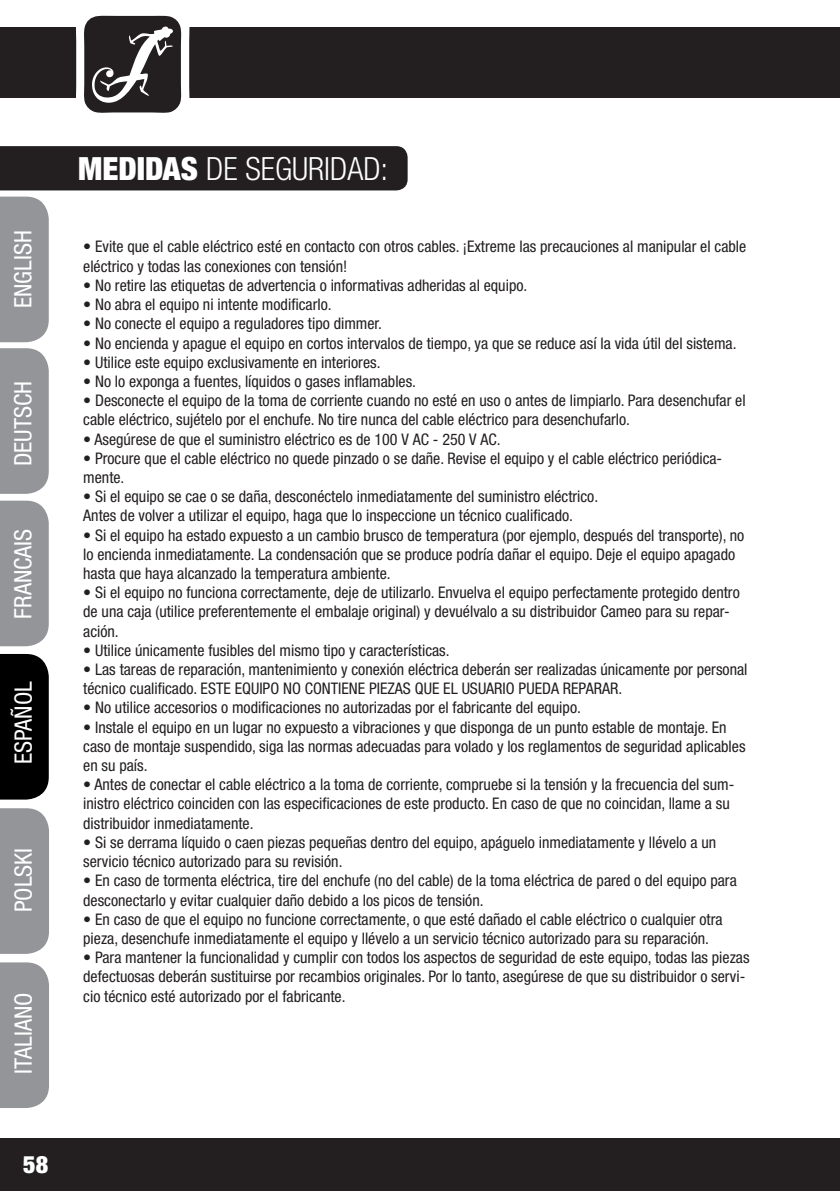
<style>
.page{position:relative;width:840px;height:1191px;background:#fff}
.page>*{position:absolute;margin:0;border:0;box-sizing:border-box;transform-origin:0 0}
.t1{font:300 condensed 32px "Helvetica Neue LT Pro";color:#fff}
.t2{font:condensed 24px "Helvetica Neue LT Std";color:#fff}
.t3{font:900 condensed 24px "Helvetica Neue LT Std";color:#fff}
.t4{font:condensed 16px/19.2px "Helvetica Neue LT Pro";color:#231f20}
.s1{font-weight:900}
</style>
<div class="page">
<div style="left:0;top:1138px;width:839px;height:53px;background:#231f20"></div>
<div style="left:0;top:27px;width:839px;height:71px;background:#231f20"></div>
<svg style="left:76px;top:15px;width:114px;height:98px"></svg>
<div style="left:0;top:146px;width:407px;height:44px;background:#231f20"></div>
<div style="left:0;top:348px;width:49px;height:146px;background:#939598"></div>
<div style="left:0;top:197px;width:49px;height:145px;background:#939598"></div>
<div style="left:0;top:654px;width:49px;height:145px;background:#000"></div>
<div style="left:0;top:500px;width:49px;height:146px;background:#939598"></div>
<div style="left:0;top:808px;width:49px;height:146px;background:#939598"></div>
<div style="left:0;top:962px;width:49px;height:146px;background:#939598"></div>
<h2 class="t2" style="left:9px;top:308px;width:79px;rotate:-90deg">ENGLISH</h2>
<h2 class="t2" style="left:9px;top:466px;width:87px;rotate:-90deg">DEUTSCH</h2>
<h2 class="t2" style="left:9px;top:618px;width:91px;rotate:-90deg">FRANCAIS</h2>
<h2 class="t2" style="left:9px;top:764px;width:79px;rotate:-90deg">español</h2>
<h2 class="t2" style="left:9px;top:905px;width:91px;rotate:-90deg">FRANCAIS</h2>
<h2 class="t2" style="left:9px;top:912px;width:66px;rotate:-90deg">POLSKI</h2>
<h2 class="t2" style="left:9px;top:1078px;width:91px;rotate:-90deg">FRANCAIS</h2>
<h2 class="t2" style="left:9px;top:1073px;width:80px;rotate:-90deg">ITALIANO</h2>
<h1 class="t1" style="left:78px;top:150px;width:311px"><span class="s1">MEDIDAS</span> DE SEGURIDAD:</h1>
<p class="t4" style="left:83px;top:237px;width:664px">• Evite que el cable eléctrico esté en contacto con otros cables. ¡Extreme las precauciones al manipular el cable eléctrico y todas las conexiones con tensión!</p>
<p class="t4" style="left:83px;top:275px;width:445px">• No retire las etiquetas de advertencia o informativas adheridas al equipo.</p>
<p class="t4" style="left:83px;top:295px;width:250px">• No abra el equipo ni intente modificarlo.</p>
<p class="t4" style="left:83px;top:314px;width:300px">• No conecte el equipo a reguladores tipo dimmer.</p>
<p class="t4" style="left:83px;top:333px;width:654px">• No encienda y apague el equipo en cortos intervalos de tiempo, ya que se reduce así la vida útil del sistema.</p>
<p class="t4" style="left:83px;top:352px;width:298px">• Utilice este equipo exclusivamente en interiores.</p>
<p class="t4" style="left:83px;top:371px;width:334px">• No lo exponga a fuentes, líquidos o gases inflamables.</p>
<p class="t4" style="left:83px;top:391px;width:663px">• Desconecte el equipo de la toma de corriente cuando no esté en uso o antes de limpiarlo. Para desenchufar el cable eléctrico, sujételo por el enchufe. No tire nunca del cable eléctrico para desenchufarlo.</p>
<p class="t4" style="left:83px;top:429px;width:419px">• Asegúrese de que el suministro eléctrico es de 100 V AC - 250 V AC.</p>
<p class="t4" style="left:83px;top:448px;width:640px">• Procure que el cable eléctrico no quede pinzado o se dañe. Revise el equipo y el cable eléctrico periódica&shy;mente.</p>
<p class="t4" style="left:83px;top:487px;width:516px">• Si el equipo se cae o se daña, desconéctelo inmediatamente del suministro eléctrico.<br>Antes de volver a utilizar el equipo, haga que lo inspeccione un técnico cualificado.</p>
<p class="t4" style="left:83px;top:525px;width:662px">• Si el equipo ha estado expuesto a un cambio brusco de temperatura (por ejemplo, después del transporte), no lo encienda inmediatamente. La condensación que se produce podría dañar el equipo. Deje el equipo apagado hasta que haya alcanzado la temperatura ambiente.</p>
<p class="t4" style="left:83px;top:583px;width:657px">• Si el equipo no funciona correctamente, deje de utilizarlo. Envuelva el equipo perfectamente protegido dentro de una caja (utilice preferentemente el embalaje original) y devuélvalo a su distribuidor Cameo para su repar&shy;ación.</p>
<p class="t4" style="left:83px;top:640px;width:368px">• Utilice únicamente fusibles del mismo tipo y características.</p>
<p class="t4" style="left:83px;top:659px;width:665px">• Las tareas de reparación, mantenimiento y conexión eléctrica deberán ser realizadas únicamente por personal técnico cualificado. ESTE EQUIPO NO CONTIENE PIEZAS QUE EL USUARIO PUEDA REPARAR.</p>
<p class="t4" style="left:83px;top:698px;width:499px">• No utilice accesorios o modificaciones no autorizadas por el fabricante del equipo.</p>
<p class="t4" style="left:83px;top:717px;width:663px">• Instale el equipo en un lugar no expuesto a vibraciones y que disponga de un punto estable de montaje. En caso de montaje suspendido, siga las normas adecuadas para volado y los reglamentos de seguridad aplicables en su país.</p>
<p class="t4" style="left:83px;top:775px;width:652px">• Antes de conectar el cable eléctrico a la toma de corriente, compruebe si la tensión y la frecuencia del sum&shy;inistro eléctrico coinciden con las especificaciones de este producto. En caso de que no coincidan, llame a su distribuidor inmediatamente.</p>
<p class="t4" style="left:83px;top:832px;width:634px">• Si se derrama líquido o caen piezas pequeñas dentro del equipo, apáguelo inmediatamente y llévelo a un servicio técnico autorizado para su revisión.</p>
<p class="t4" style="left:83px;top:871px;width:654px">• En caso de tormenta eléctrica, tire del enchufe (no del cable) de la toma eléctrica de pared o del equipo para desconectarlo y evitar cualquier daño debido a los picos de tensión.</p>
<p class="t4" style="left:83px;top:909px;width:640px">• En caso de que el equipo no funcione correctamente, o que esté dañado el cable eléctrico o cualquier otra pieza, desenchufe inmediatamente el equipo y llévelo a un servicio técnico autorizado para su reparación.</p>
<p class="t4" style="left:83px;top:947px;width:667px">• Para mantener la funcionalidad y cumplir con todos los aspectos de seguridad de este equipo, todas las piezas defectuosas deberán sustituirse por recambios originales. Por lo tanto, asegúrese de que su distribuidor o servi&shy;cio técnico esté autorizado por el fabricante.</p>
<h2 class="t3" style="left:23px;top:1149px;width:26px">58</h2>
</div>
